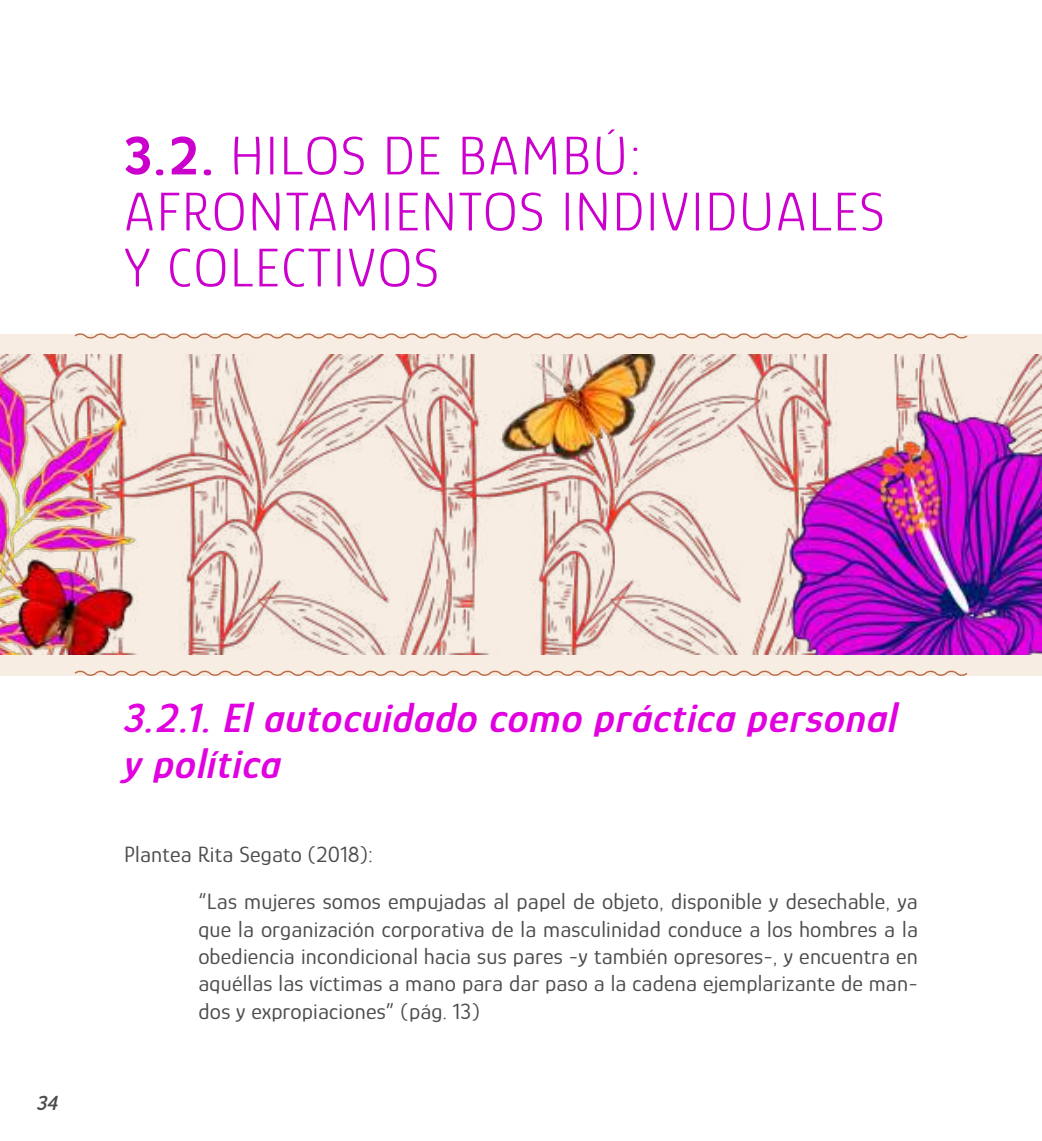
<style>
.page{position:relative;width:1042px;height:1141px;background:#fff}
.page>*{position:absolute;margin:0;border:0;box-sizing:border-box;transform-origin:0 0}
.t1{font:300 56px/56px "Glory";letter-spacing:.025em;color:#c0c}
.t2{font:italic 600 42px/45.5px "Glory";letter-spacing:.025em;color:#e000e0}
.t3{font:22.75px/27.3px "Glory";letter-spacing:.01em;color:#4e4b4c}
.t4{font:italic 600 21px "Glory";color:#4e4b4c}
.s1{font-weight:700}
</style>
<div class="page">
<div style="left:0;top:335px;width:1042px;height:341px;background:#f7ede2"></div>
<svg style="left:74px;top:670px;width:894px;height:6px"></svg>
<svg style="left:73px;top:333px;width:896px;height:6px"></svg>
<img style="left:0;top:355px;width:1042px;height:300px">
<h1 class="t1" style="left:124px;top:126px;width:762px"><span class="s1">3.2.</span> HILOS DE BAMBÚ:<br>AFRONTAMIENTOS INDIVIDUALES<br>Y COLECTIVOS</h1>
<p class="t4" style="left:37px;top:1090px;width:23px">34</p>
<h2 class="t2" style="left:124px;top:695px;width:775px">3.2.1. El autocuidado como práctica personal y política</h2>
<p class="t3" style="left:198px;top:830px;width:721px;line-height:47.1px;text-indent:-74px">Plantea Rita Segato (2018):<br>“Las mujeres somos empujadas al papel de objeto, disponible y desechable, ya</p>
<p class="t3" style="left:198px;top:915px;width:721px;text-align:justify">que la organización corporativa de la masculinidad conduce a los hombres a la obediencia incondicional hacia sus pares -y también opresores-, y encuentra en aquéllas las víctimas a mano para dar paso a la cadena ejemplarizante de man&shy;dos y expropiaciones” (pág. 13)</p>
</div>
